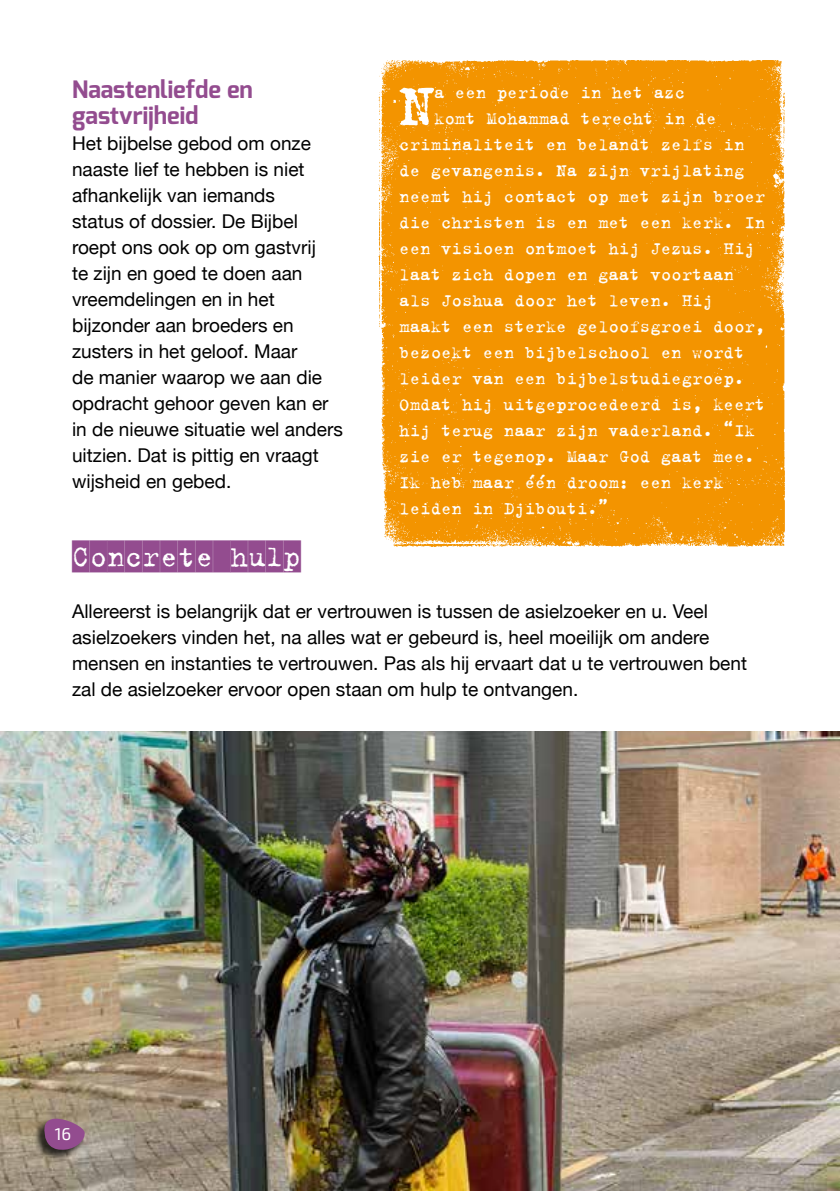
<style>
.page{position:relative;width:840px;height:1191px;background:#fff}
.page>*{position:absolute;margin:0;border:0;box-sizing:border-box;transform-origin:0 0}
.t1{font:64.4px "Trixie";color:#fff}
.t2{font:32px "Trixie Cameo";color:#934c8f}
.t3{font:700 24px/26px "Exo";color:#934c8f}
.t4{font:19px/26px "Helvetica Neue";color:#000}
.t5{font:19px "Trixie";color:#fff}
.t6{font:17px "Exo 2.0";color:#fff}
</style>
<div class="page">
<img style="left:0;top:731px;width:839px;height:460px">
<div style="left:378px;top:60px;width:407px;height:487px;background:#f39400"></div>
<div style="left:32px;top:1118px;width:53px;height:43px;background:#000;opacity:.75"></div>
<svg style="left:43px;top:1118px;width:43px;height:32px"></svg>
<p class="t3" style="left:72px;top:76px;width:182px">Naastenliefde en gastvrijheid</p>
<p class="t4" style="left:72px;top:131px;width:272px">Het bijbelse gebod om onze naaste lief te hebben is niet afhankelijk van iemands<br>status of dossier. De Bijbel roept ons ook op om gastvrij<br>te zijn en goed te doen aan vreemdelingen en in het bijzonder aan broeders en zusters in het geloof. Maar<br>de manier waarop we aan die opdracht gehoor geven kan er in de nieuwe situatie wel anders uitzien. Dat is pittig en vraagt wijsheid en gebed.</p>
<h1 class="t1" style="left:398px;top:63px;width:37px">N</h1>
<p class="t5" style="left:434px;top:80px;width:252px">a een periode in het azc</p>
<p class="t5" style="left:434px;top:106px;width:284px">komt Mohammad terecht in de</p>
<p class="t5" style="left:399px;top:132px;width:346px">criminaliteit en belandt zelfs in</p>
<p class="t5" style="left:399px;top:158px;width:346px">de gevangenis. Na zijn vrijlating</p>
<p class="t5" style="left:399px;top:184px;width:367px">neemt hij contact op met zijn broer</p>
<p class="t5" style="left:399px;top:210px;width:367px">die christen is en met een kerk. In</p>
<p class="t5" style="left:399px;top:236px;width:357px">een visioen ontmoet hij Jezus. Hij</p>
<p class="t5" style="left:399px;top:262px;width:336px">laat zich dopen en gaat voortaan</p>
<p class="t5" style="left:399px;top:288px;width:315px">als Joshua door het leven. Hij</p>
<p class="t5" style="left:399px;top:314px;width:367px">maakt een sterke geloofsgroei door,</p>
<p class="t5" style="left:399px;top:340px;width:346px">bezoekt een bijbelschool en wordt</p>
<p class="t5" style="left:399px;top:366px;width:346px">leider van een bijbelstudiegroep.</p>
<p class="t5" style="left:399px;top:392px;width:367px">Omdat hij uitgeprocedeerd is, keert</p>
<p class="t5" style="left:399px;top:418px;width:357px">hij terug naar zijn vaderland. “Ik</p>
<p class="t5" style="left:399px;top:444px;width:357px">zie er tegenop. Maar God gaat mee.</p>
<p class="t5" style="left:399px;top:470px;width:325px">Ik heb maar één droom: een kerk</p>
<p class="t5" style="left:399px;top:496px;width:211px">leiden in Djibouti.”</p>
<h2 class="t2" style="left:72px;top:539px;width:230px">CONCRETE HULP</h2>
<p class="t4" style="left:72px;top:599px;width:676px">Allereerst is belangrijk dat er vertrouwen is tussen de asielzoeker en u. Veel asielzoekers vinden het, na alles wat er gebeurd is, heel moeilijk om andere mensen en instanties te vertrouwen. Pas als hij ervaart dat u te vertrouwen bent zal de asielzoeker ervoor open staan om hulp te ontvangen.</p>
<p class="t6" style="left:55px;top:1124px;width:18px">16</p>
</div>
